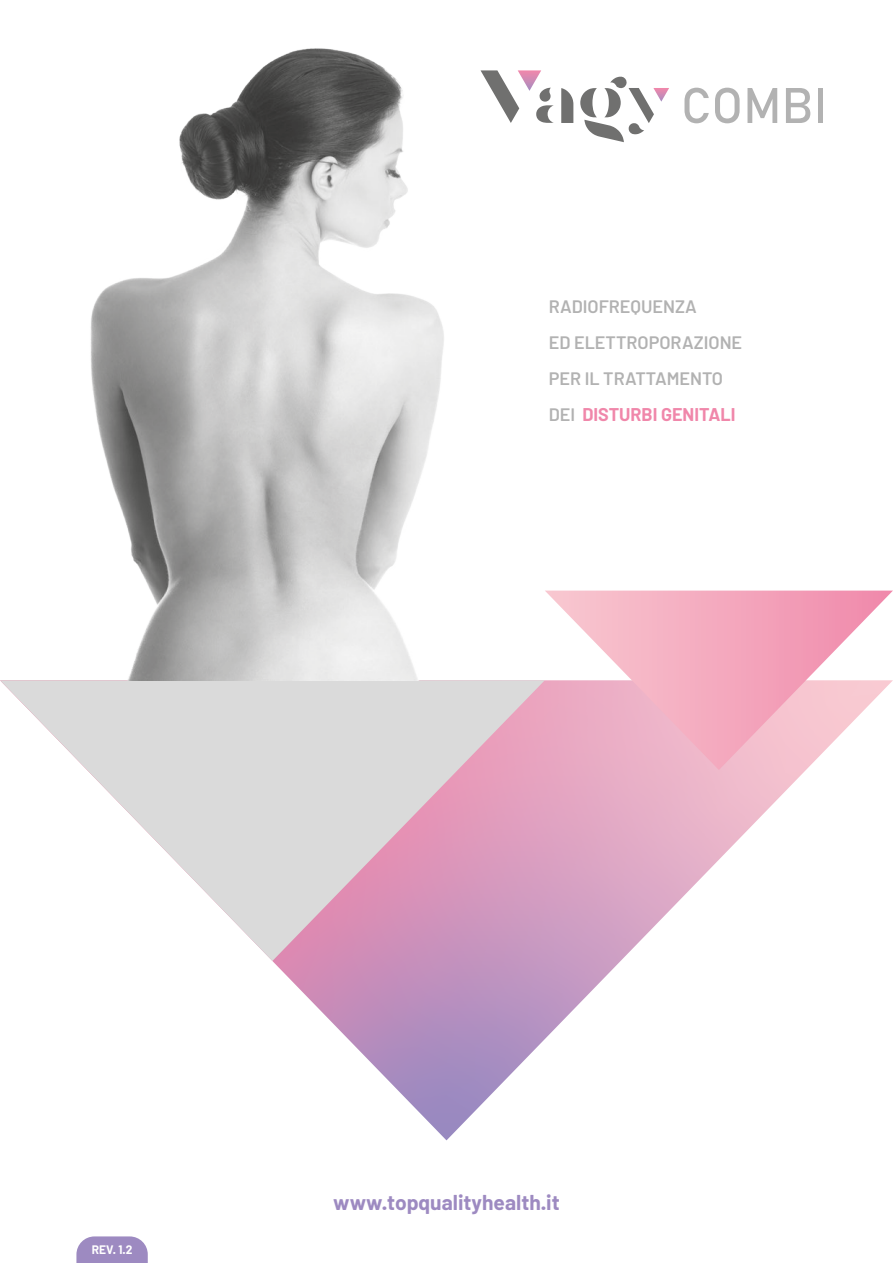
<style>
.page{position:relative;width:893px;height:1263px;background:#fff}
.page>*{position:absolute;margin:0;border:0;box-sizing:border-box;transform-origin:0 0}
.t1{font:700 21px "Barlow";color:#9d8ac1}
.t2{font:600 18px/36px "Barlow";color:#b2b2b2}
.t3{font:700 12px "Barlow";color:#fff}
.s1{font-weight:700;color:#f087aa}
</style>
<div class="page">
<svg style="left:272px;top:770px;width:534px;height:370px"></svg>
<svg style="left:0;top:680px;width:545px;height:281px;fill:#dadada"></svg>
<svg style="left:545px;top:591px;width:348px;height:179px"></svg>
<svg style="left:580px;top:76px;width:89px;height:66px"></svg>
<svg style="left:480px;top:70px;width:93px;height:53px"></svg>
<svg style="left:786px;top:88px;width:24px;height:35px"></svg>
<svg style="left:684px;top:88px;width:25px;height:35px"></svg>
<svg style="left:715px;top:88px;width:25px;height:35px"></svg>
<div style="left:818px;top:88px;width:5px;height:35px;background:#b2b2b2"></div>
<svg style="left:747px;top:88px;width:30px;height:35px"></svg>
<img style="left:90px;top:48px;width:354px;height:632px">
<svg style="left:76px;top:1236px;width:72px;height:27px;background:#a695c7"></svg>
<p class="t2" style="left:549px;top:288px;width:195px">RADIOFREQUENZA<br>ED ELETTROPORAZIONE<br>PER IL TRATTAMENTO<br>DEI <span class="s1">DISTURBI GENITALI</span></p>
<p class="t3" style="left:92px;top:1242px;width:42px">REV. 1.2</p>
<p class="t1" style="left:333px;top:1189px;width:228px">www.topqualityhealth.it</p>
</div>
